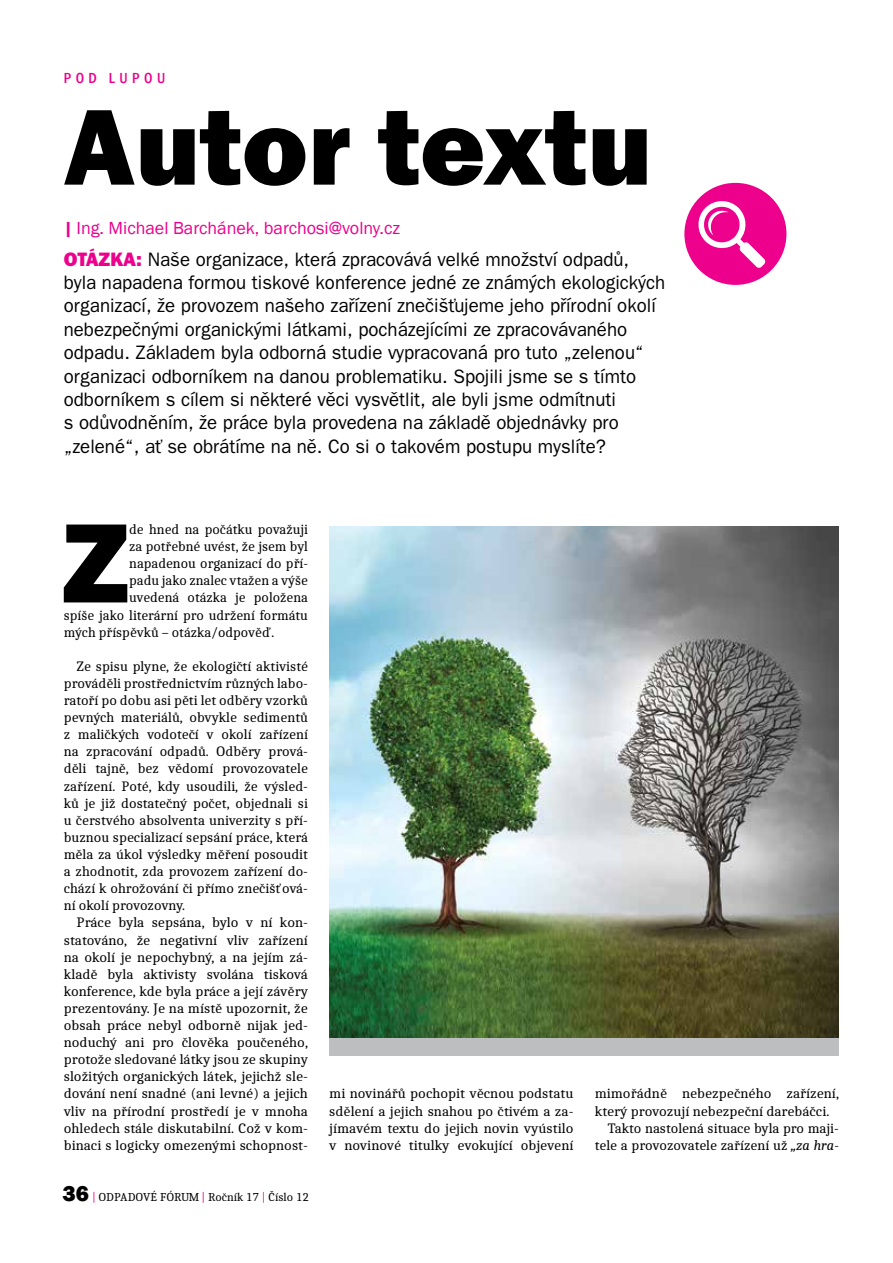
<style>
.page{position:relative;width:893px;height:1263px;background:#fff}
.page>*{position:absolute;margin:0;border:0;box-sizing:border-box;transform-origin:0 0}
.t1{font:800 116.85px "Franklin Gothic";color:#000}
.t2{font:800 111.6px "Franklin Gothic";color:#000}
.t3{font:19.5px/23.4px "Franklin Gothic CE";color:#000;scale:.96 1}
.t4{font:18px "Franklin Gothic";color:#ec008c}
.t5{font:500 condensed 15px "Franklin Gothic";letter-spacing:.3em;color:#ec008c}
.t6{font:14.25px/17.1px "Caladea";color:#000;text-align:justify}
.t7{font:12px "Caladea";color:#000}
.s1{font-weight:800}
.s2{font-weight:800;color:#ec008c}
.s3{font-family:"Franklin Gothic";font-weight:800;font-size:22.5px}
.s4{color:#ec008c}
.s5{font-style:italic}
</style>
<div class="page">
<div style="left:684px;top:183px;width:102px;height:102px;background:#ec008c;border-radius:50%"></div>
<svg style="left:696px;top:199px;width:70px;height:69px"></svg>
<img style="left:329px;top:526px;width:510px;height:512px">
<div style="left:329px;top:1038px;width:510px;height:18px;background:#bcbec0"></div>
<p class="t5" style="left:64px;top:68px;width:103px">POD LUPOU</p>
<h2 class="t2" style="left:64px;top:75px;width:590px">Autor textu</h2>
<p class="t4" style="left:64px;top:216px;width:338px"><span class="s1">|</span> Ing. Michael Barchánek, barchosi@volny.cz</p>
<p class="t3" style="left:64px;top:247px;width:628px"><span class="s2">OTÁZKA:</span> Naše organizace, která zpracovává velké množství odpadů, byla napadena formou tiskové konference jedné ze známých ekologických organizací, že provozem našeho zařízení znečišťujeme jeho přírodní okolí nebezpečnými organickými látkami, pocházejícími ze zpracovávaného odpadu. Základem byla odborná studie vypracovaná pro tuto „zelenou“ organizaci odborníkem na danou problematiku. Spojili jsme se s tímto odborníkem s cílem si některé věci vysvětlit, ale byli jsme odmítnuti<br>s odůvodněním, že práce byla provedena na základě objednávky pro „zelené“, ať se obrátíme na ně. Co si o takovém postupu myslíte?</p>
<h1 class="t1" style="left:62px;top:488px;width:69px">Z</h1>
<p class="t6" style="left:129px;top:520px;width:180px">de hned na počátku považuji</p>
<p class="t6" style="left:129px;top:537px;width:180px">za potřebné uvést, že jsem byl</p>
<p class="t6" style="left:129px;top:555px;width:180px">napadenou organizací do pří-</p>
<p class="t6" style="left:129px;top:572px;width:180px">padu jako znalec vtažen a výše</p>
<p class="t6" style="left:129px;top:589px;width:180px">uvedená otázka je položena</p>
<p class="t6" style="left:64px;top:606px;width:246px">spíše jako literární pro udržení formátu</p>
<p class="t6" style="left:64px;top:623px;width:212px">mých příspěvků – otázka/odpověď.</p>
<p class="t6" style="left:64px;top:657px;width:246px;text-indent:13px">Ze spisu plyne, že ekologičtí aktivisté prováděli prostřednictvím různých labo&shy;ratoří po dobu asi pěti let odběry vzorků pevných materiálů, obvykle sedimentů z maličkých vodotečí v okolí zařízení na zpracování odpadů. Odběry prová&shy;děli tajně, bez vědomí provozovatele zařízení. Poté, kdy usoudili, že výsled&shy;ků je již dostatečný počet, objednali si u čerstvého absolventa univerzity s pří&shy;buznou specializací sepsání práce, která měla za úkol výsledky měření posoudit a zhodnotit, zda provozem zařízení do&shy;chází k ohrožování či přímo znečišťová&shy;ní okolí provozovny.</p>
<p class="t6" style="left:64px;top:914px;width:246px;text-indent:13px">Práce byla sepsána, bylo v ní kon&shy;statováno, že negativní vliv zařízení na okolí je nepochybný, a na jejím zá&shy;kladě byla aktivisty svolána tisková konference, kde byla práce a její závěry prezentovány. Je na místě upozornit, že obsah práce nebyl odborně nijak jed&shy;noduchý ani pro člověka poučeného, protože sledované látky jsou ze skupiny složitých organických látek, jejichž sle&shy;dování není snadné (ani levné) a jejich vliv na přírodní prostředí je v mnoha ohledech stále diskutabilní. Což v kom&shy;binaci s logicky omezenými schopnost-</p>
<p class="t7" style="left:63px;top:1190px;width:248px"><span class="s3">36</span> <span class="s4">|</span> ODPADOVÉ FÓRUM <span class="s4">|</span> Ročník 17 <span class="s4">|</span> Číslo 12</p>
<p class="t6" style="left:329px;top:1085px;width:246px">mi novinářů pochopit věcnou podstatu sdělení a jejich snahou po čtivém a za&shy;jímavém textu do jejich novin vyústilo v novinové titulky evokující objevení</p>
<p class="t6" style="left:595px;top:1085px;width:246px">mimořádně nebezpečného zařízení,</p>
<p class="t6" style="left:595px;top:1102px;width:236px">který provozují nebezpeční darebáčci.</p>
<p class="t6" style="left:607px;top:1119px;width:233px">Takto nastolená situace byla pro maji-</p>
<p class="t6" style="left:595px;top:1136px;width:246px">tele a provozovatele zařízení už <span class="s5">„za hra-</span></p>
</div>
